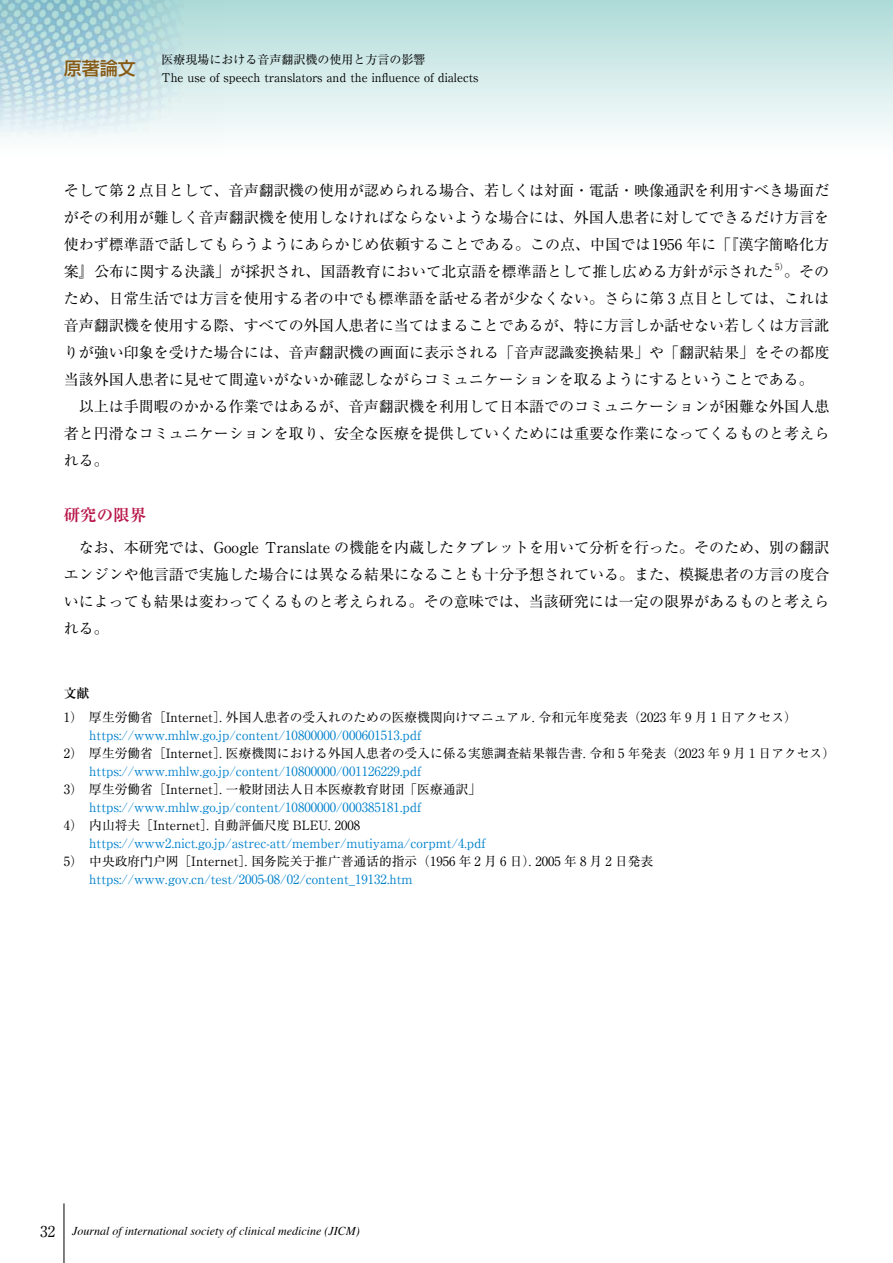
<style>
.page{position:relative;width:893px;height:1263px;background:#fff}
.page>*{position:absolute;margin:0;border:0;box-sizing:border-box;transform-origin:0 0}
.t1{font:500 18px "Shin Go Pro";color:#875a14}
.t2{font:700 16.5px "Ryumin Pro";color:#b81649}
.t3{font:15px/27px "Ryumin Pro";color:#000;text-align:justify}
.t4{font:12.75px "Ryumin Pro";color:#0081cc}
.t5{font:12.75px "Ryumin Pro";color:#000}
.t6{font:700 12.75px "Ryumin Pro";color:#000}
.t7{font:12px/18px "Ryumin Pro";color:#000}
.t8{font:italic 12px "Times";color:#000}
.t9{font:8.7px "Ryumin Pro";color:#000}
.s1{font-family:"UD Reimin Pr 6"}
.s2{font-family:"ST Songti SC Regular"}
.s3{font-family:"Ryumin Pro";font-style:normal;font-size:15px}
</style>
<div class="page">
<div style="left:0;top:0;width:893px;height:157px;background:linear-gradient(to bottom,#addbd8,#fff)"></div>
<img style="left:0;top:0;width:222px;height:157px">
<hr style="left:64px;top:1203px;width:1px;height:60px;background:#000">
<svg style="left:54px;top:48px;width:92px;height:40px;background:#c1dde4"></svg>
<p class="t1" style="left:64px;top:53px;width:73px">原著論文</p>
<p class="t7" style="left:162px;top:49px;width:319px">医療現場における音声翻訳機の使用と方言の影響<br>The use of speech translators and the influence of dialects</p>
<p class="t3" style="left:64px;top:176px;width:767px">そして第 2 点目として、音声翻訳機の使用が認められる場合、若しくは対面・電話・映像通訳を利用すべき場面だがその利用が難しく音声翻訳機を使用しなければならないような場合には、外国人患者に対してできるだけ方言を使わず標準語で話してもらうようにあらかじめ依頼することである。この点、中国では1956 年に「『漢字簡略化方案』公布に関する決議」が採択され、国語教育において北京語を標準語として推し広める方針が示された</p>
<p class="t9" style="left:775px;top:260px;width:15px">5）</p>
<p class="t3" style="left:64px;top:257px;width:767px;text-indent:720px">。そのため、日常生活では方言を使用する者の中でも標準語を話せる者が少なくない。さらに第 3 点目としては、これは音声翻訳機を使用する際、すべての外国人患者に当てはまることであるが、特に方言しか話せない若しくは方言訛りが強い印象を受けた場合には、音声翻訳機の画面に表示される「音声認識変換結果」や「翻訳結果」をその都度当該外国人患者に見せて間違いがないか確認しながらコミュニケーションを取るようにするということである。</p>
<p class="t3" style="left:64px;top:392px;width:767px;text-indent:15px">以上は手間暇のかかる作業ではあるが、音声翻訳機を利用して日本語でのコミュニケーションが困難な外国人患者と円滑なコミュニケーションを取り、安全な医療を提供していくためには重要な作業になってくるものと考えられる。</p>
<p class="t2" style="left:64px;top:502px;width:84px">研究の限界</p>
<p class="t3" style="left:64px;top:533px;width:767px;text-indent:15px">なお、本研究では、Google Translate の機能を内蔵したタブレットを用いて分析を行った。そのため、別の翻訳エンジンや他言語で実施した場合には異なる結果になることも十分予想されている。また、模擬患者の方言の度合いによっても結果は変わってくるものと考えられる。その意味では、当該研究には一定の限界があるものと考えられる。</p>
<p class="t6" style="left:64px;top:683px;width:27px">文献</p>
<p class="t5" style="left:64px;top:707px;width:734px">1）厚生労働省［Internet］. 外国人患者の受入れのための医療機関向けマニュアル. 令和元年度発表（2023 年 9 月 1 日アクセス）</p>
<p class="t4" style="left:89px;top:725px;width:333px">https://www.mhlw.go.jp/content/10800000/000601513.pdf</p>
<p class="t5" style="left:64px;top:743px;width:773px">2）厚生労働省［Internet］. 医療機関における外国人患者の受入に係る実態調査結果報告書. 令和 5 年発表（2023 年 9 月 1 日アクセス）</p>
<p class="t4" style="left:89px;top:761px;width:333px">https://www.mhlw.go.jp/content/10800000/001126229.pdf</p>
<p class="t5" style="left:64px;top:779px;width:419px">3）厚生労働省［Internet］. 一般財団法人日本医療教育財団「医療通訳」</p>
<p class="t4" style="left:89px;top:797px;width:333px">https://www.mhlw.go.jp/content/10800000/000385181.pdf</p>
<p class="t5" style="left:64px;top:815px;width:298px">4）内山将夫［Internet］. 自動評価尺度 BLEU. 2008</p>
<p class="t4" style="left:89px;top:833px;width:398px">https://www2.nict.go.jp/astrec-att/member/mutiyama/corpmt/4.pdf</p>
<p class="t5" style="left:64px;top:851px;width:591px">5）中央政府<span class="s1">门</span><span class="s2">户</span>网［Internet］. 国<span class="s2">务</span>院<span class="s2">关</span>于推广普通<span class="s2">话</span>的指示（1956 年 2 月 6 日）. 2005 年 8 月 2 日発表</p>
<p class="t4" style="left:89px;top:869px;width:325px">https://www.gov.cn/test/2005-08/02/content_19132.htm</p>
<p class="t8" style="left:40px;top:1220px;width:321px"><span class="s3">32</span> Journal of international society of clinical medicine (JICM)</p>
</div>
